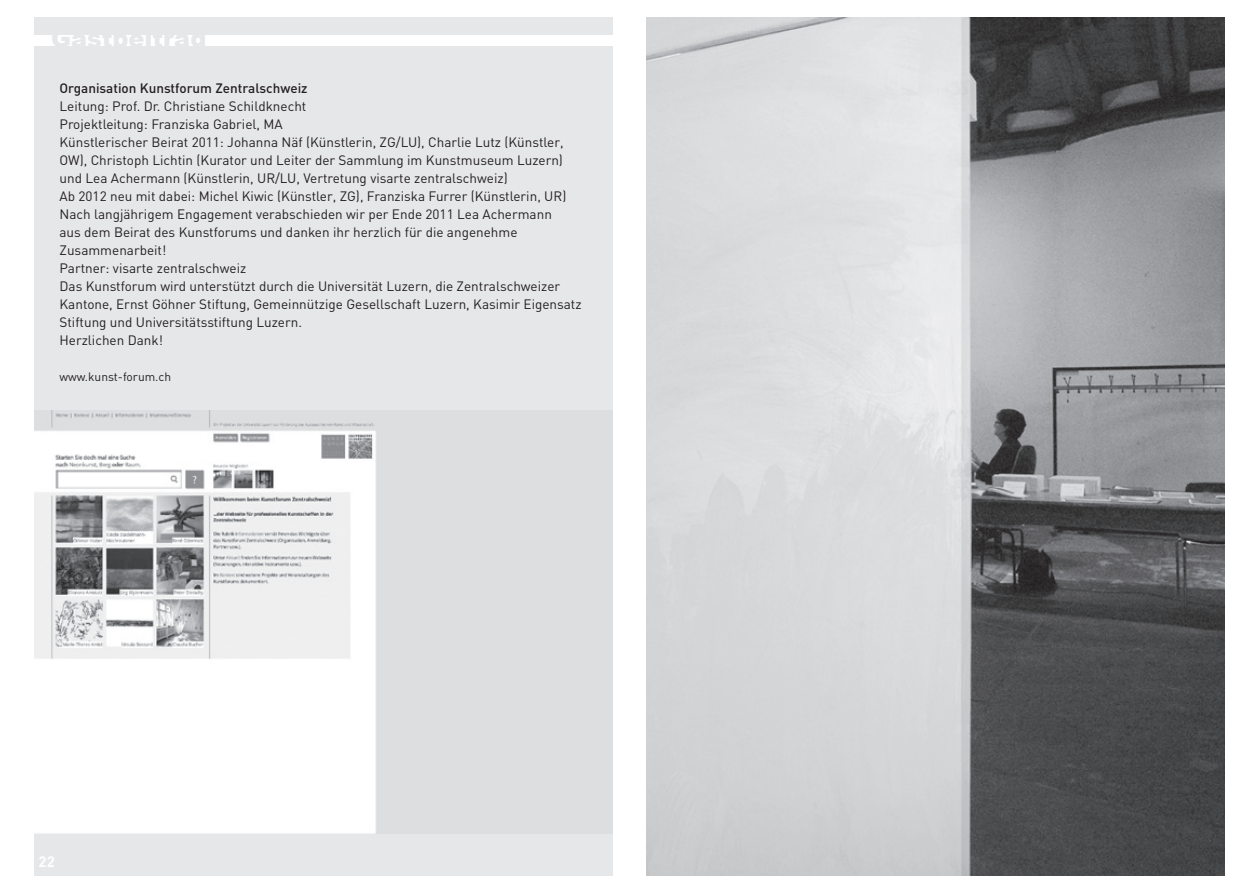
<style>
.page{position:relative;width:1259px;height:893px;background:#fff}
.page>*{position:absolute;margin:0;border:0;box-sizing:border-box;transform-origin:0 0}
.t1{font:900 24px "Arial";color:#e6e7e9}
.t2{font:700 15px "DIN";color:#fff}
.t3{font:13.5px/18px "DIN";color:#231f20}
.t4{font:500 13.5px "DIN";color:#231f20}
.t5{font:12px "DIN";color:#231f20}
</style>
<div class="page">
<div style="left:34px;top:17px;width:578px;height:17px;background:#e6e7e9"></div>
<div style="left:34px;top:47px;width:578px;height:829px;background:#e6e7e9"></div>
<img style="left:34px;top:410px;width:345px;height:423px">
<img style="left:646px;top:17px;width:579px;height:859px">
<h1 class="t1" style="left:51px;top:21px;width:157px">Gastbeitrag</h1>
<p class="t4" style="left:60px;top:80px;width:249px">Organisation Kunstforum Zentralschweiz</p>
<p class="t3" style="left:60px;top:97px;width:523px">Leitung: Prof. Dr. Christiane Schildknecht<br>Projektleitung: Franziska Gabriel, MA<br>Künstlerischer Beirat 2011: Johanna Näf (Künstlerin, ZG/LU), Charlie Lutz (Künstler, OW), Christoph Lichtin (Kurator und Leiter der Sammlung im Kunstmuseum Luzern) und Lea Achermann (Künstlerin, UR/LU, Vertretung visarte zentralschweiz)<br>Ab 2012 neu mit dabei: Michel Kiwic (Künstler, ZG), Franziska Furrer (Künstlerin, UR)<br>Nach langjährigem Engagement verabschieden wir per Ende 2011 Lea Achermann<br>aus dem Beirat des Kunstforums und danken ihr herzlich für die angenehme Zusammenarbeit!<br>Partner: visarte zentralschweiz<br>Das Kunstforum wird unterstützt durch die Universität Luzern, die Zentralschweizer Kantone, Ernst Göhner Stiftung, Gemeinnützige Gesellschaft Luzern, Kasimir Eigensatz Stiftung und Universitätsstiftung Luzern.<br>Herzlichen Dank!</p>
<p class="t5" style="left:60px;top:369px;width:113px">www.kunst-forum.ch</p>
<p class="t2" style="left:39px;top:852px;width:18px">22</p>
</div>
